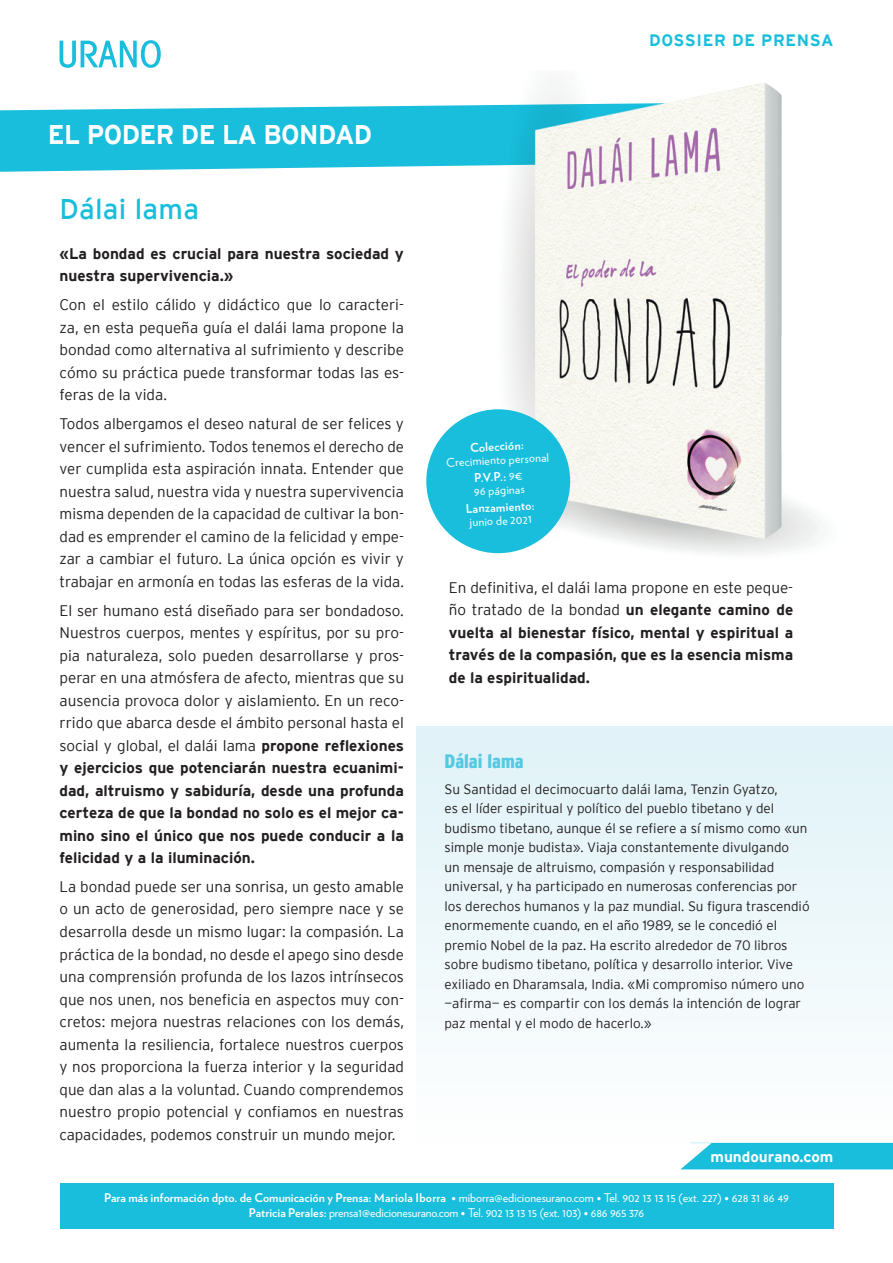
<style>
.page{position:relative;width:893px;height:1263px;background:#fff}
.page>*{position:absolute;margin:0;border:0;box-sizing:border-box;transform-origin:0 0}
.t1{font:28.5px "Interstate Regular EB";letter-spacing:.01em;color:#18bedc}
.t2{font:27px "Interstate Bold EB";letter-spacing:-.02em;color:#fff;scale:.96 1}
.t3{font:19.5px "Interstate Black Condensed EB";color:#56c9e2}
.t4{font:16.5px "Interstate Bold EB";letter-spacing:.04em;color:#18bedc}
.t5{font:15.3px/22.5px "Interstate Light EB";color:#231f20;text-align:justify}
.t6{font:15.3px/22.5px "Interstate Bold EB";color:#231f20;text-align:justify}
.t7{font:15px "Interstate Bold EB";color:#fff}
.t8{font:13.5px/19.5px "Interstate Light EB";color:#231f20}
.t9{font:12px/15px "Verlag";letter-spacing:-.01em;color:#fff;text-align:center}
.t10{font:700 12px "Verlag";color:#fff}
.s1{font-family:"Interstate Bold EB"}
.s2{font-weight:700}
</style>
<div class="page">
<div style="left:417px;top:726px;width:476px;height:424px;background:linear-gradient(to bottom,#dff2f7,#fefefe)"></div>
<div style="left:60px;top:1183px;width:773px;height:46px;background:#18bedc"></div>
<svg style="left:60px;top:40px;width:101px;height:28px"></svg>
<svg style="left:0;top:105px;width:459px;height:67px;background:#2dc3df"></svg>
<svg style="left:680px;top:1143px;width:213px;height:26px;background:#29c2de"></svg>
<img style="left:481px;top:336px;width:344px;height:218px">
<img style="left:459px;top:83px;width:323px;height:253px">
<div style="left:426px;top:409px;width:144px;height:144px;background:#18bedc;border-radius:50%"></div>
<h2 class="t2" style="left:48px;top:119px;width:339px">EL PODER DE LA BONDAD</h2>
<h1 class="t1" style="left:60px;top:193px;width:141px">Dálai lama</h1>
<p class="t6" style="left:60px;top:242px;width:346px">«La bondad es crucial para nuestra sociedad y nuestra supervivencia.»</p>
<p class="t5" style="left:60px;top:293px;width:346px">Con el estilo cálido y didáctico que lo caracteri&shy;za, en esta pequeña guía el dalái lama propone la bondad como alternativa al sufrimiento y describe cómo su práctica puede transformar todas las es&shy;feras de la vida.</p>
<p class="t5" style="left:60px;top:412px;width:346px">Todos albergamos el deseo natural de ser felices y vencer el sufrimiento. Todos tenemos el derecho de ver cumplida esta aspiración innata. Entender que nuestra salud, nuestra vida y nuestra supervivencia misma dependen de la capacidad de cultivar la bon&shy;dad es emprender el camino de la felicidad y empe&shy;zar a cambiar el futuro. La única opción es vivir y trabajar en armonía en todas las esferas de la vida.</p>
<p class="t5" style="left:60px;top:598px;width:346px">El ser humano está diseñado para ser bondadoso.<br>Nuestros cuerpos, mentes y espíritus, por su pro&shy;pia naturaleza, solo pueden desarrollarse y pros&shy;perar en una atmósfera de afecto, mientras que su ausencia provoca dolor y aislamiento. En un reco&shy;rrido que abarca desde el ámbito personal hasta el social y global, el dalái lama <span class="s1">propone reflexiones</span></p>
<p class="t6" style="left:60px;top:756px;width:346px">y ejercicios que potenciarán nuestra ecuanimi&shy;dad, altruismo y sabiduría, desde una profunda certeza de que la bondad no solo es el mejor ca&shy;mino sino el único que nos puede conducir a la felicidad y a la iluminación.</p>
<p class="t5" style="left:60px;top:875px;width:346px">La bondad puede ser una sonrisa, un gesto amable o un acto de generosidad, pero siempre nace y se desarrolla desde un mismo lugar: la compasión. La práctica de la bondad, no desde el apego sino desde una comprensión profunda de los lazos intrínsecos que nos unen, nos beneficia en aspectos muy con&shy;cretos: mejora nuestras relaciones con los demás, aumenta la resiliencia, fortalece nuestros cuerpos y nos proporciona la fuerza interior y la seguridad que dan alas a la voluntad. Cuando comprendemos nuestro propio potencial y confiamos en nuestras capacidades, podemos construir un mundo mejor.</p>
<p class="t4" style="left:649px;top:31px;width:186px">DOSSIER DE PRENSA</p>
<p class="t10" style="left:470px;top:438px;width:55px;rotate:-3deg">Colección:</p>
<p class="t9" style="left:446px;top:453px;width:104px;line-height:17px;rotate:-3deg">Crecimiento personal<br><span class="s2">P.V.P.:</span> 9€</p>
<p class="t9" style="left:473px;top:483px;width:52px;rotate:-3deg">96 páginas</p>
<p class="t10" style="left:465px;top:499px;width:70px;rotate:-3deg">Lanzamiento:</p>
<p class="t9" style="left:469px;top:514px;width:64px;rotate:-3deg">junio de 2021</p>
<p class="t5" style="left:449px;top:576px;width:346px">En definitiva, el dalái lama propone en este peque&shy;ño tratado de la bondad <span class="s1">un elegante camino de</span></p>
<p class="t6" style="left:449px;top:621px;width:346px">vuelta al bienestar físico, mental y espiritual a través de la compasión, que es la esencia misma de la espiritualidad.</p>
<p class="t3" style="left:445px;top:750px;width:81px">Dálai lama</p>
<p class="t8" style="left:445px;top:779px;width:367px">Su Santidad el decimocuarto dalái lama, Tenzin Gyatzo,<br>es el líder espiritual y político del pueblo tibetano y del budismo tibetano, aunque él se refiere a sí mismo como «un simple monje budista». Viaja constantemente divulgando<br>un mensaje de altruismo, compasión y responsabilidad universal, y ha participado en numerosas conferencias por los derechos humanos y la paz mundial. Su figura trascendió enormemente cuando, en el año 1989, se le concedió el premio Nobel de la paz. Ha escrito alrededor de 70 libros sobre budismo tibetano, política y desarrollo interior. Vive exiliado en Dharamsala, India. «Mi compromiso número uno —afirma— es compartir con los demás la intención de lograr paz mental y el modo de hacerlo.»</p>
<p class="t7" style="left:710px;top:1148px;width:124px">mundourano.com</p>
<p class="t9" style="left:104px;top:1189px;width:686px"><span class="s2">Para más información dpto. de Comunicación y Prensa: Mariola Iborra</span> • miborra@edicionesurano.com • Tel. 902 13 13 15 (ext. 227) • 628 31 86 49<br><span class="s2">Patricia Perales:</span> prensa1@edicionesurano.com • Tel. 902 13 13 15 (ext. 103) • 686 965 376</p>
</div>
